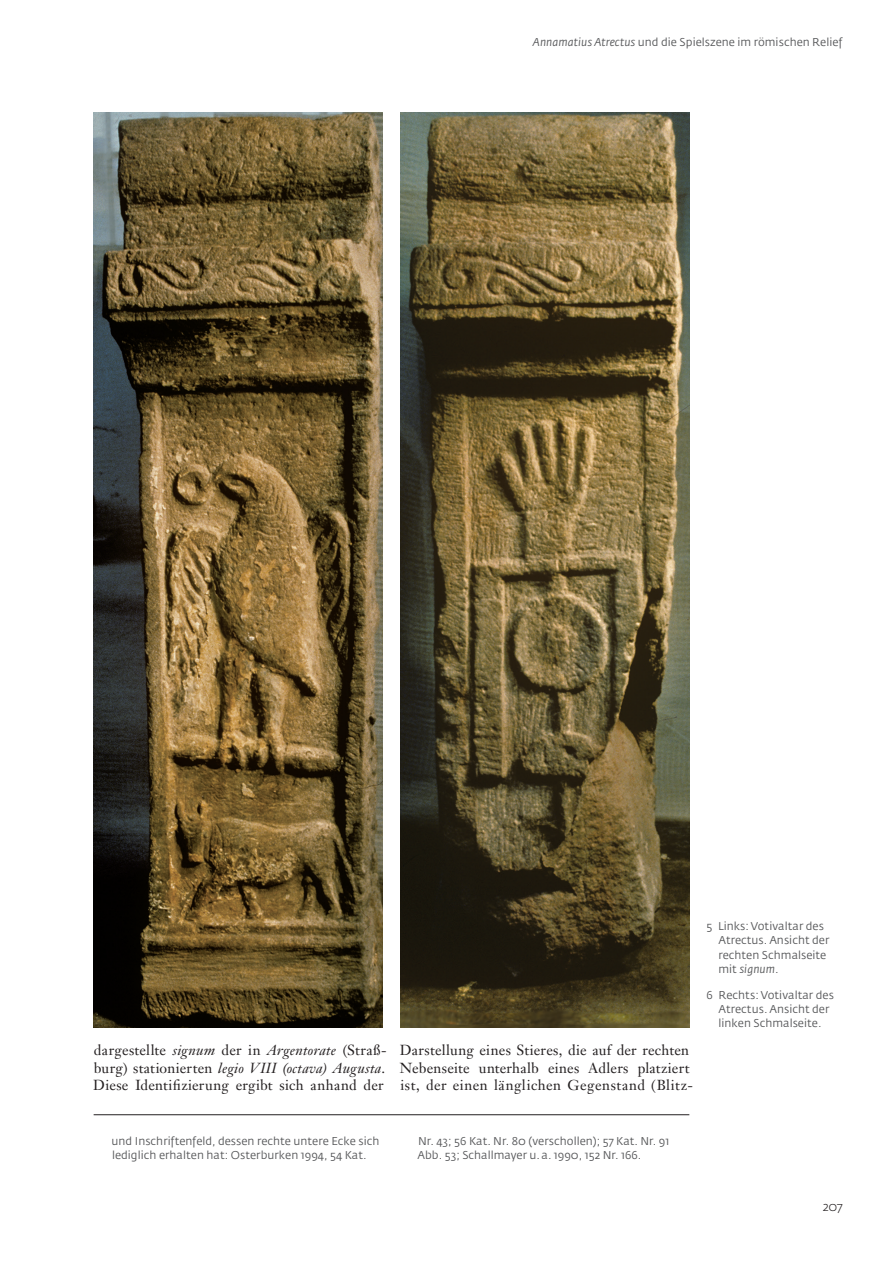
<style>
.page{position:relative;width:893px;height:1263px;background:#fff}
.page>*{position:absolute;margin:0;border:0;box-sizing:border-box;transform-origin:0 0}
.t1{font:14.25px/17.2px "Janson Text LT Pro";letter-spacing:.015em;color:#231f20;text-align:justify}
.t2{font:300 12.75px "Fedra Sans Pro";color:#231f20}
.t3{font:11.25px/14.2px "Fedra Sans Pro";letter-spacing:.005em;color:#57585a}
.s1{font-family:"Fedra Sans Std";font-style:italic}
.s2{font-style:italic}
</style>
<div class="page">
<img style="left:94px;top:112px;width:289px;height:915px">
<img style="left:400px;top:112px;width:289px;height:915px">
<hr style="left:94px;top:1114px;width:595px;height:1px;background:#231f20">
<p class="t3" style="left:533px;top:35px;width:311px"><span class="s1">Annamatius Atrectus</span> und die Spielszene im römischen Relief</p>
<p class="t1" style="left:93px;top:1041px;width:295px">dargestellte <span class="s2">signum</span> der in <span class="s2">Argentorate</span> (Straß&shy;burg) stationierten <span class="s2">legio VIII (octava) Augusta</span>.<br>Diese Identifizierung ergibt sich anhand der</p>
<p class="t1" style="left:399px;top:1042px;width:295px;text-align:left">Darstellung eines Stieres, die auf der rechten<br>Nebenseite unterhalb eines Adlers platziert ist, der einen länglichen Gegenstand (Blitz-</p>
<p class="t3" style="left:718px;top:919px;width:112px;text-indent:-12px">5 Links: Votivaltar des<br>Atrectus. Ansicht der rechten Schmalseite mit <span class="s2">signum</span>.</p>
<p class="t3" style="left:718px;top:987px;width:117px;text-indent:-12px">6 Rechts: Votivaltar des<br>Atrectus. Ansicht der linken Schmalseite.</p>
<p class="t3" style="left:112px;top:1133px;width:269px">und Inschriftenfeld, dessen rechte untere Ecke sich lediglich erhalten hat: Osterburken 1994, 54 Kat.</p>
<p class="t3" style="left:417px;top:1133px;width:253px">Nr. 43; 56 Kat. Nr. 80 (verschollen); 57 Kat. Nr. 91<br>Abb. 53; Schallmayer u.a. 1990, 152 Nr. 166.</p>
<p class="t2" style="left:822px;top:1198px;width:21px">207</p>
</div>
